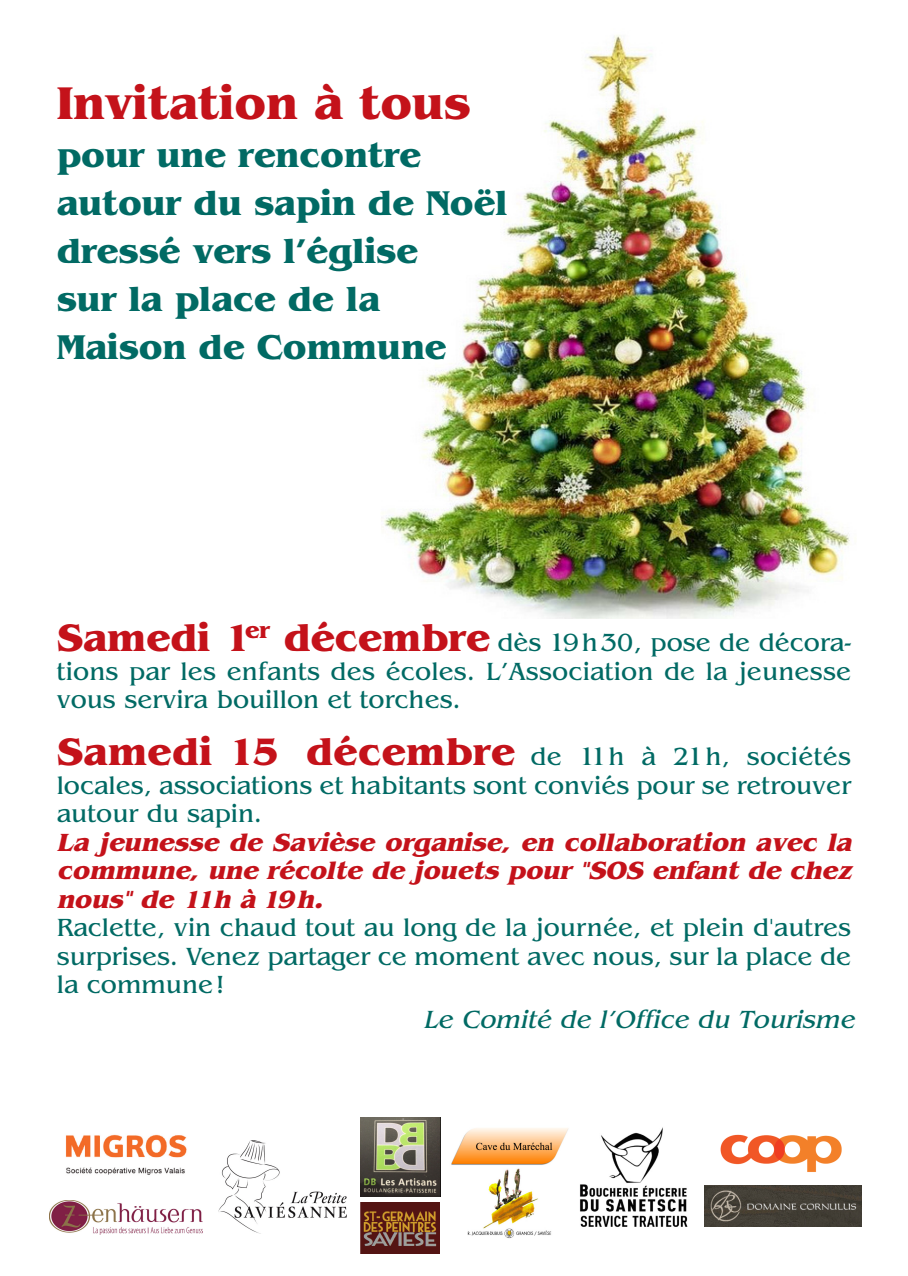
<style>
.page{position:relative;width:908px;height:1276px;background:#fff}
.page>*{position:absolute;margin:0;border:0;box-sizing:border-box;transform-origin:0 0}
.t1{font:700 48px "Benguiat";color:#c4121a}
.t2{font:700 36px/48px "Benguiat";color:#016a64}
.t3{font:26px/28.5px "Benguiat";color:#016a64;text-align:justify}
.t4{font:italic 700 26px/28.5px "Benguiat";color:#c4121a;text-align:justify}
.t5{font:italic 26px "Benguiat";color:#016a64}
.s1{font-weight:700;font-size:40px;color:#c4121a}
</style>
<div class="page">
<img style="left:50px;top:1200px;width:152px;height:34px">
<img style="left:704px;top:1185px;width:157px;height:41px">
<img style="left:65px;top:1134px;width:122px;height:41px">
<img style="left:720px;top:1134px;width:122px;height:38px">
<img style="left:580px;top:1127px;width:108px;height:100px">
<img style="left:218px;top:1140px;width:128px;height:94px">
<img style="left:361px;top:1117px;width:79px;height:79px">
<img style="left:360px;top:1202px;width:79px;height:51px">
<img style="left:451px;top:1128px;width:118px;height:111px">
<img style="left:384px;top:35px;width:466px;height:584px">
<div style="left:666px;top:1122px;width:50px;height:62px;background:#fff"></div>
<h1 class="t1" style="left:57px;top:74px;width:415px">Invitation à tous</h1>
<h2 class="t2" style="left:57px;top:130px;width:452px">pour une rencontre autour du sapin de Noël dressé vers l’église<br>sur la place de la<br>Maison de Commune</h2>
<p class="t3" style="left:57px;top:628px;width:795px"><span class="s1">Samedi 1</span><sup>er</sup> <span class="s1">décembre</span> dès 19h30, pose de décora&shy;tions par les enfants des écoles. L’Association de la jeunesse vous servira bouillon et torches.</p>
<p class="t3" style="left:57px;top:742px;width:795px"><span class="s1">Samedi 15 décembre</span> de 11h à 21h, sociétés locales, associations et habitants sont conviés pour se retrouver autour du sapin.</p>
<p class="t4" style="left:57px;top:827px;width:799px">La jeunesse de Savièse organise, en collaboration avec la commune, une récolte de jouets pour "SOS enfant de chez nous" de 11h à 19h.</p>
<p class="t3" style="left:57px;top:913px;width:795px">Raclette, vin chaud tout au long de la journée, et plein d'autres surprises. Venez partager ce moment avec nous, sur la place de la commune!</p>
<p class="t5" style="left:423px;top:1003px;width:437px">Le Comité de l’Office du Tourisme</p>
</div>
